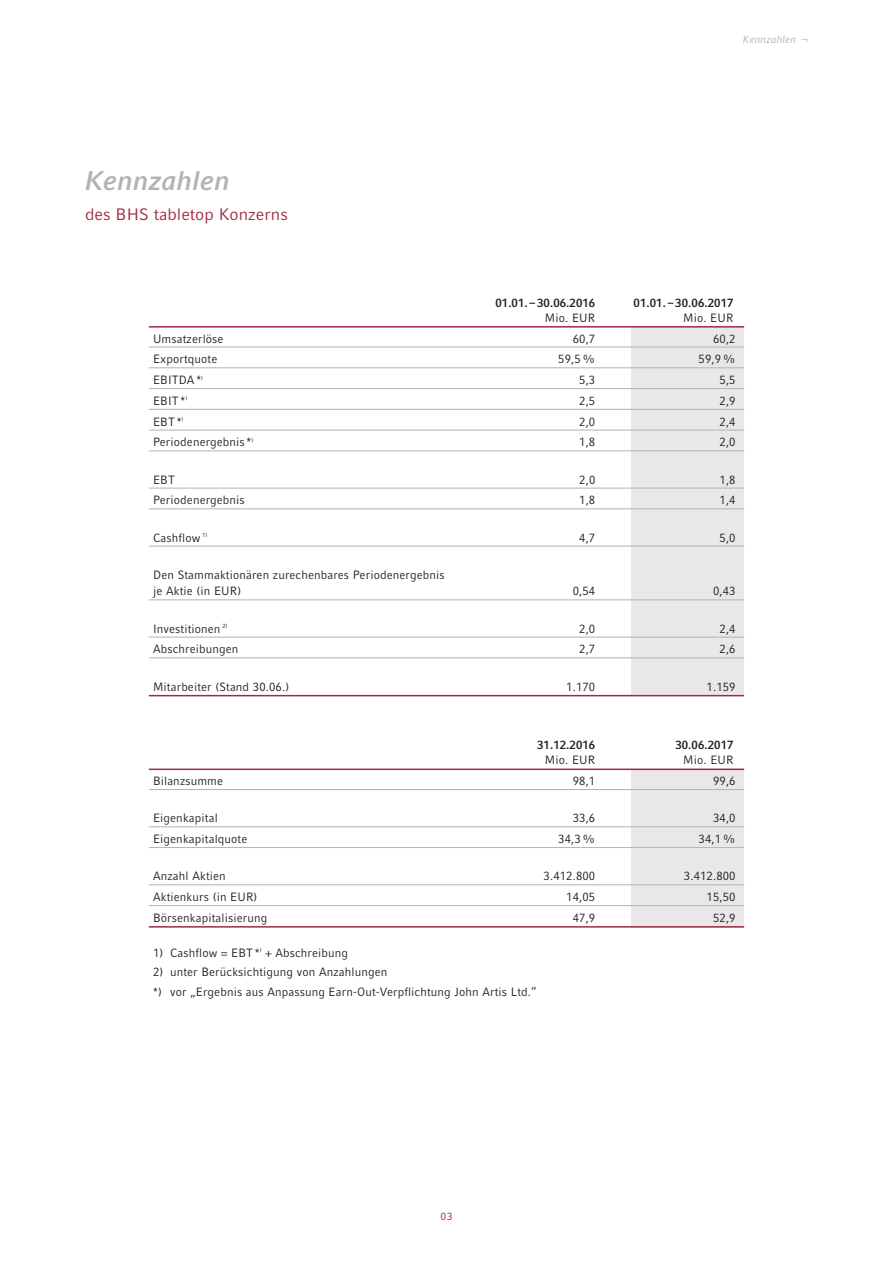
<style>
.page{position:relative;width:893px;height:1263px;background:#fff}
.page>*{position:absolute;margin:0;border:0;box-sizing:border-box;transform-origin:0 0}
.t1{font:italic 700 27px "Compatil Fact LT Com";color:#b4b2b3}
.t2{font:16.5px "Compatil Fact LT Com";color:#a1293f}
.t3{font:12px/16.5px "Compatil Fact LT Com";letter-spacing:.01em;color:#231f20;scale:.95 1}
.t4{font:700 12px "Compatil Fact LT Com";letter-spacing:.01em;color:#231f20;scale:.95 1}
.t5{font:italic 10.5px "Compatil Fact LT Com";color:#b4b2b3}
.t6{font:10.5px "Compatil Fact LT Com";color:#a1293f}
</style>
<div class="page">
<div style="left:631px;top:327px;width:113px;height:369px;background:#eae7e8"></div>
<div style="left:631px;top:770px;width:113px;height:157px;background:#eae7e8"></div>
<hr style="left:149px;top:326px;width:595px;height:2px;background:#a1293f">
<hr style="left:149px;top:347px;width:595px;height:1px;background:#b4b2b3">
<hr style="left:149px;top:368px;width:595px;height:1px;background:#b4b2b3">
<hr style="left:149px;top:388px;width:595px;height:1px;background:#b4b2b3">
<hr style="left:149px;top:409px;width:595px;height:1px;background:#b4b2b3">
<hr style="left:149px;top:430px;width:595px;height:1px;background:#b4b2b3">
<hr style="left:149px;top:451px;width:595px;height:1px;background:#b4b2b3">
<hr style="left:149px;top:488px;width:595px;height:1px;background:#b4b2b3">
<hr style="left:149px;top:509px;width:595px;height:1px;background:#b4b2b3">
<hr style="left:149px;top:546px;width:595px;height:1px;background:#b4b2b3">
<hr style="left:149px;top:600px;width:595px;height:1px;background:#b4b2b3">
<hr style="left:149px;top:637px;width:595px;height:1px;background:#b4b2b3">
<hr style="left:149px;top:658px;width:595px;height:1px;background:#b4b2b3">
<hr style="left:149px;top:695px;width:595px;height:1px;background:#a1293f">
<hr style="left:149px;top:768px;width:595px;height:2px;background:#a1293f">
<hr style="left:149px;top:789px;width:595px;height:1px;background:#b4b2b3">
<hr style="left:149px;top:826px;width:595px;height:1px;background:#b4b2b3">
<hr style="left:149px;top:847px;width:595px;height:1px;background:#b4b2b3">
<hr style="left:149px;top:884px;width:595px;height:1px;background:#b4b2b3">
<hr style="left:149px;top:905px;width:595px;height:1px;background:#b4b2b3">
<hr style="left:149px;top:926px;width:595px;height:1px;background:#a1293f">
<p class="t5" style="left:743px;top:35px;width:66px">Kennzahlen ¬</p>
<h1 class="t1" style="left:85px;top:171px;width:147px">Kennzahlen</h1>
<h2 class="t2" style="left:85px;top:209px;width:204px">des BHS tabletop Konzerns</h2>
<p class="t4" style="left:495px;top:298px;width:107px">01.01. – 30.06.2016</p>
<p class="t4" style="left:634px;top:298px;width:107px">01.01. – 30.06.2017</p>
<p class="t3" style="left:545px;top:311px;width:55px">Mio. EUR</p>
<p class="t3" style="left:683px;top:311px;width:55px">Mio. EUR</p>
<p class="t3" style="left:153px;top:331px;width:76px">Umsatzerlöse</p>
<p class="t3" style="left:573px;top:331px;width:25px">60,7</p>
<p class="t3" style="left:713px;top:331px;width:25px">60,2</p>
<p class="t3" style="left:153px;top:352px;width:69px">Exportquote</p>
<p class="t3" style="left:558px;top:352px;width:41px">59,5 %</p>
<p class="t3" style="left:699px;top:352px;width:41px">59,9 %</p>
<p class="t3" style="left:153px;top:373px;width:54px">EBITDA *<sup>)</sup></p>
<p class="t3" style="left:579px;top:373px;width:18px">5,3</p>
<p class="t3" style="left:719px;top:373px;width:18px">5,5</p>
<p class="t3" style="left:153px;top:394px;width:38px">EBIT *<sup>)</sup></p>
<p class="t3" style="left:579px;top:394px;width:18px">2,5</p>
<p class="t3" style="left:719px;top:394px;width:18px">2,9</p>
<p class="t3" style="left:153px;top:414px;width:34px">EBT *<sup>)</sup></p>
<p class="t3" style="left:579px;top:414px;width:18px">2,0</p>
<p class="t3" style="left:719px;top:414px;width:18px">2,4</p>
<p class="t3" style="left:153px;top:435px;width:107px">Periodenergebnis *<sup>)</sup></p>
<p class="t3" style="left:579px;top:435px;width:18px">1,8</p>
<p class="t3" style="left:719px;top:435px;width:18px">2,0</p>
<p class="t3" style="left:153px;top:472px;width:24px">EBT</p>
<p class="t3" style="left:579px;top:472px;width:18px">2,0</p>
<p class="t3" style="left:719px;top:472px;width:18px">1,8</p>
<p class="t3" style="left:153px;top:493px;width:98px">Periodenergebnis</p>
<p class="t3" style="left:579px;top:493px;width:18px">1,8</p>
<p class="t3" style="left:719px;top:493px;width:18px">1,4</p>
<p class="t3" style="left:153px;top:530px;width:59px">Cashflow <sup>1)</sup></p>
<p class="t3" style="left:579px;top:530px;width:18px">4,7</p>
<p class="t3" style="left:719px;top:530px;width:18px">5,0</p>
<p class="t3" style="left:153px;top:568px;width:308px">Den Stammaktionären zurechenbares Periodenergebnis je Aktie (in EUR)</p>
<p class="t3" style="left:573px;top:584px;width:25px">0,54</p>
<p class="t3" style="left:713px;top:584px;width:25px">0,43</p>
<p class="t3" style="left:153px;top:621px;width:80px">Investitionen <sup>2)</sup></p>
<p class="t3" style="left:579px;top:621px;width:18px">2,0</p>
<p class="t3" style="left:719px;top:621px;width:18px">2,4</p>
<p class="t3" style="left:153px;top:642px;width:91px">Abschreibungen</p>
<p class="t3" style="left:579px;top:642px;width:18px">2,7</p>
<p class="t3" style="left:719px;top:642px;width:18px">2,6</p>
<p class="t3" style="left:153px;top:679px;width:145px">Mitarbeiter (Stand 30.06.)</p>
<p class="t3" style="left:566px;top:679px;width:32px">1.170</p>
<p class="t3" style="left:707px;top:679px;width:32px">1.159</p>
<p class="t4" style="left:537px;top:741px;width:63px">31.12.2016</p>
<p class="t4" style="left:675px;top:741px;width:63px">30.06.2017</p>
<p class="t3" style="left:545px;top:753px;width:55px">Mio. EUR</p>
<p class="t3" style="left:683px;top:753px;width:55px">Mio. EUR</p>
<p class="t3" style="left:153px;top:774px;width:75px">Bilanzsumme</p>
<p class="t3" style="left:573px;top:774px;width:25px">98,1</p>
<p class="t3" style="left:713px;top:774px;width:25px">99,6</p>
<p class="t3" style="left:153px;top:811px;width:70px">Eigenkapital</p>
<p class="t3" style="left:573px;top:811px;width:25px">33,6</p>
<p class="t3" style="left:713px;top:811px;width:25px">34,0</p>
<p class="t3" style="left:153px;top:832px;width:101px">Eigenkapitalquote</p>
<p class="t3" style="left:558px;top:832px;width:41px">34,3 %</p>
<p class="t3" style="left:699px;top:832px;width:41px">34,1 %</p>
<p class="t3" style="left:153px;top:869px;width:78px">Anzahl Aktien</p>
<p class="t3" style="left:544px;top:869px;width:56px">3.412.800</p>
<p class="t3" style="left:684px;top:869px;width:56px">3.412.800</p>
<p class="t3" style="left:153px;top:890px;width:111px">Aktienkurs (in EUR)</p>
<p class="t3" style="left:566px;top:890px;width:32px">14,05</p>
<p class="t3" style="left:707px;top:890px;width:32px">15,50</p>
<p class="t3" style="left:153px;top:911px;width:122px">Börsenkapitalisierung</p>
<p class="t3" style="left:573px;top:911px;width:25px">47,9</p>
<p class="t3" style="left:713px;top:911px;width:25px">52,9</p>
<p class="t3" style="left:153px;top:945px;width:207px">1) Cashflow = EBT *<sup>)</sup> + Abschreibung</p>
<p class="t3" style="left:153px;top:963px;width:405px;line-height:19.5px">2) unter Berücksichtigung von Anzahlungen<br>*) vor „Ergebnis aus Anpassung Earn-Out-Verpflichtung John Artis Ltd.“</p>
<p class="t6" style="left:440px;top:1212px;width:14px">03</p>
</div>
